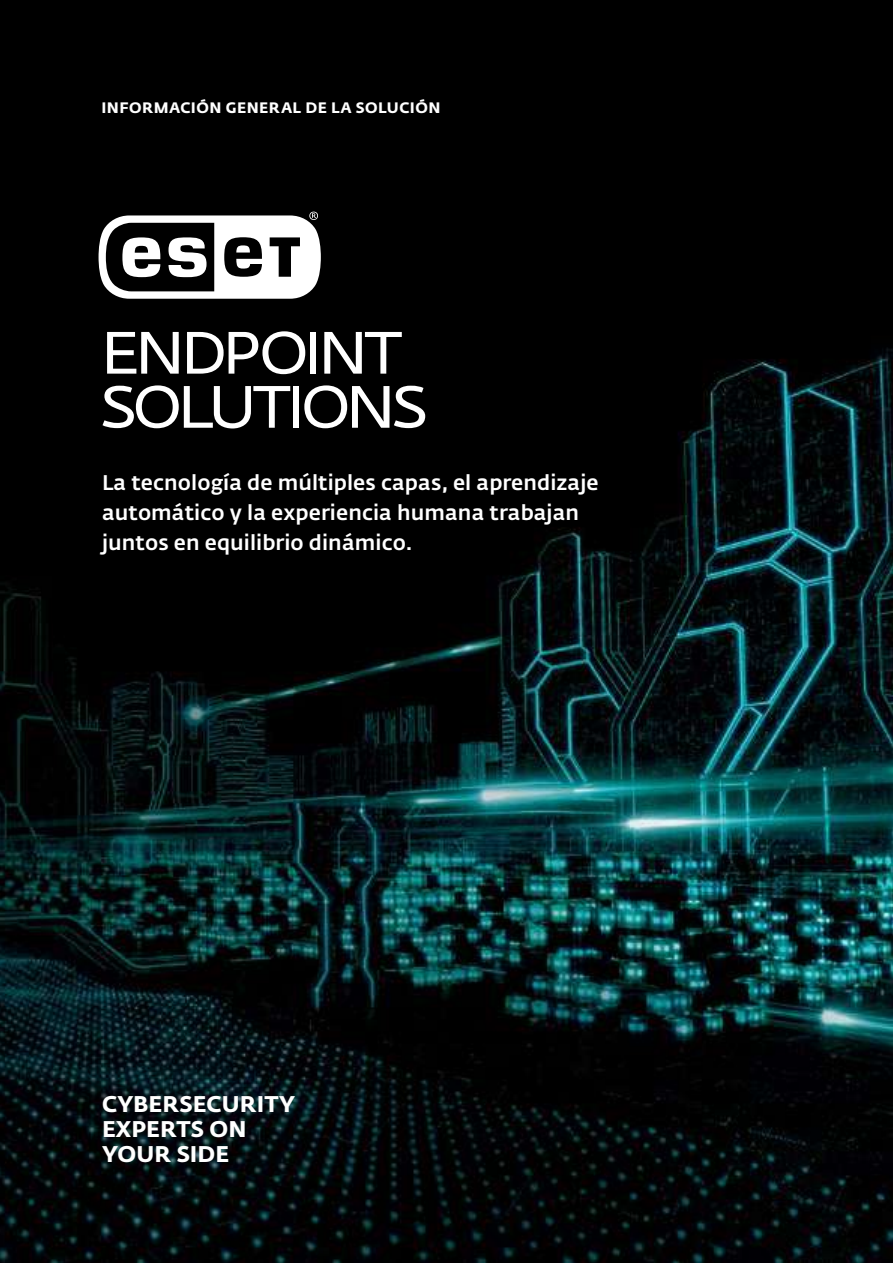
<style>
.page{position:relative;width:893px;height:1263px;background:#fff}
.page>*{position:absolute;margin:0;border:0;box-sizing:border-box;transform-origin:0 0}
.t1{font:22.5px/24.8px "Fedra Sans Alt Pro Bold LF";letter-spacing:.005em;color:#fff}
.t2{font:500 21px/30px "Fedra Sans Alt Pro";letter-spacing:.005em;color:#fff}
.t3{font:15px "Fedra Sans Alt Pro Bold LF";letter-spacing:.035em;color:#fff}
</style>
<div class="page">
<img style="left:0;top:0;width:893px;height:1263px">
<svg style="left:107px;top:332px;width:72px;height:42px"></svg>
<svg style="left:187px;top:331px;width:118px;height:43px"></svg>
<div style="left:310px;top:332px;width:6px;height:42px;background:#fff"></div>
<svg style="left:324px;top:332px;width:78px;height:42px"></svg>
<svg style="left:103px;top:385px;width:187px;height:43px"></svg>
<div style="left:293px;top:386px;width:6px;height:42px;background:#fff"></div>
<svg style="left:304px;top:385px;width:121px;height:43px"></svg>
<svg style="left:99px;top:212px;width:222px;height:87px"></svg>
<p class="t3" style="left:102px;top:95px;width:341px">INFORMACIÓN GENERAL DE LA SOLUCIÓN</p>
<p class="t2" style="left:102px;top:467px;width:498px">La tecnología de múltiples capas, el aprendizaje automático y la experiencia humana trabajan juntos en equilibrio dinámico.</p>
<p class="t1" style="left:102px;top:1090px;width:194px">CYBERSECURITY<br>EXPERTS ON<br>YOUR SIDE</p>
</div>
